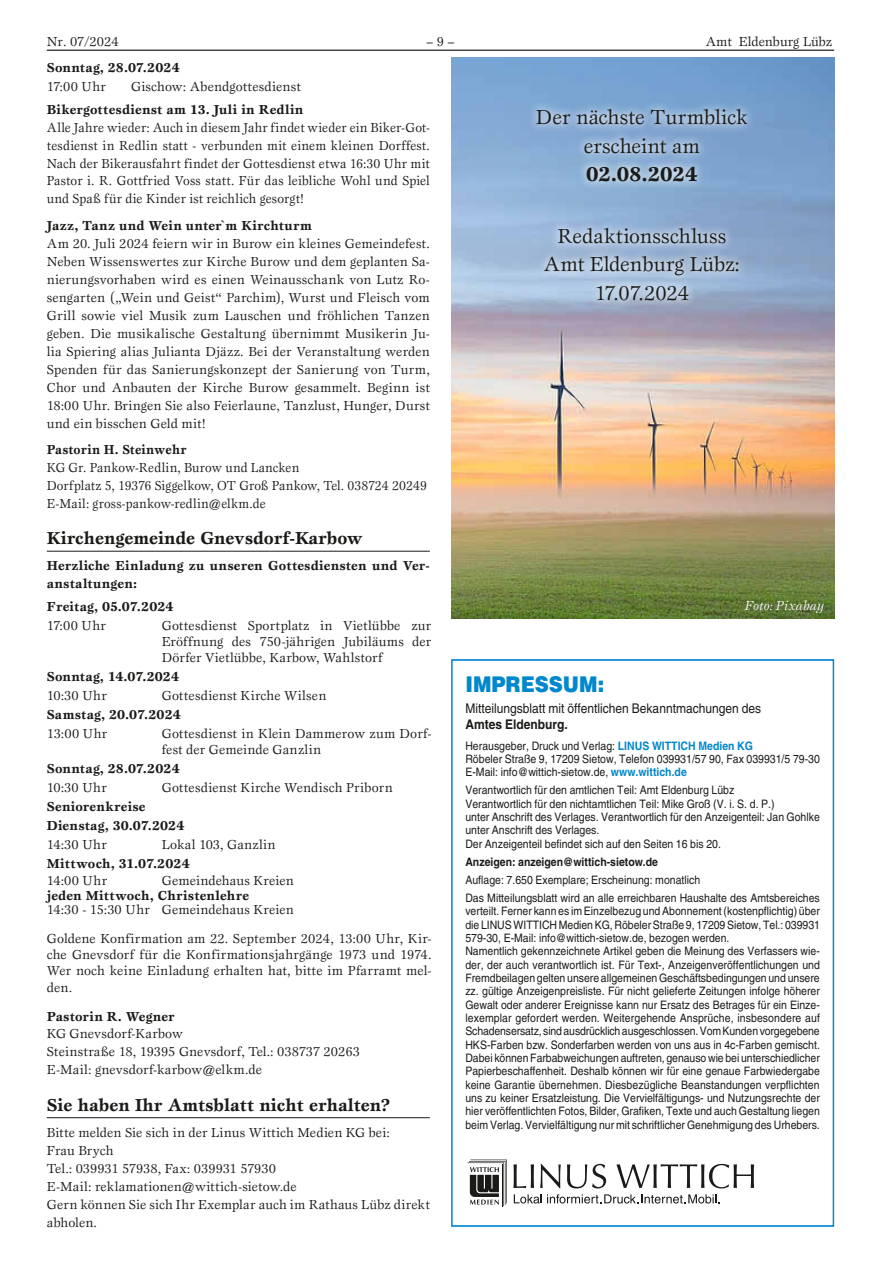
<style>
.page{position:relative;width:881px;height:1263px;background:#fff}
.page>*{position:absolute;margin:0;border:0;box-sizing:border-box;transform-origin:0 0}
.t1{font:900 21.6px "Helvetica LT";color:#0087cc;scale:.9 1}
.t2{font:21px/28.3px "Esprit LT";color:#1a1a18;text-align:center}
.t3{font:700 21px "Esprit LT";letter-spacing:-.005em;color:#1a1a18}
.t4{font:700 18px "Esprit LT";color:#1a1a18}
.t5{font:13.5px/18px "Esprit LT";letter-spacing:.01em;color:#1a1a18}
.t6{font:700 13.5px/18px "Esprit LT";letter-spacing:.01em;color:#1a1a18}
.t7{font:13.5px/18px "Esprit LT";letter-spacing:.01em;color:#1a1a18;text-align:justify;scale:.96 1}
.t8{font:13.5px/18px "Esprit LT";letter-spacing:.01em;color:#1a1a18;scale:.95 1}
.t9{font:700 13.5px "Esprit LT";letter-spacing:.01em;color:#1a1a18;scale:.95 1}
.t10{font:italic 13.5px "Esprit LT";letter-spacing:.01em;color:#fff}
.t11{font:13.35px "Helvetica LT";color:#1a1a18;scale:.9 1}
.t12{font:700 13.35px "Helvetica LT";color:#1a1a18;scale:.9 1}
.t13{font:11.7px/13.4px "Helvetica LT";color:#1a1a18;scale:.9 1}
.t14{font:700 11.7px "Helvetica LT";color:#1a1a18;scale:.9 1}
.s1{font-weight:700;color:#0087cc}
</style>
<div class="page">
<hr style="left:47px;top:50px;width:786px;height:1px;background:#1a1a18">
<img style="left:451px;top:57px;width:382px;height:562px">
<hr style="left:47px;top:551px;width:382px;height:1px;background:#1a1a18">
<hr style="left:47px;top:1117px;width:382px;height:1px;background:#1a1a18">
<div style="left:527px;top:100px;width:229px;height:210px;background:#fff;opacity:.75"></div>
<div style="left:451px;top:659px;width:382px;height:568px;border:2px solid #0087cc"></div>
<svg style="left:513px;top:1164px;width:21px;height:24px"></svg>
<svg style="left:540px;top:1164px;width:20px;height:24px"></svg>
<svg style="left:567px;top:1164px;width:39px;height:24px"></svg>
<svg style="left:616px;top:1164px;width:137px;height:24px"></svg>
<svg style="left:467px;top:1159px;width:39px;height:47px"></svg>
<svg style="left:513px;top:1194px;width:28px;height:9px"></svg>
<svg style="left:547px;top:1194px;width:172px;height:9px"></svg>
<p class="t5" style="left:47px;top:33px;width:73px">Nr. 07/2024</p>
<p class="t5" style="left:426px;top:33px;width:30px">– 9 –</p>
<p class="t5" style="left:705px;top:33px;width:128px">Amt Eldenburg Lübz</p>
<p class="t6" style="left:47px;top:59px;width:134px">Sonntag, 28.07.2024</p>
<p class="t5" style="left:47px;top:77px;width:61px">17:00 Uhr</p>
<p class="t5" style="left:131px;top:77px;width:171px">Gischow: Abendgottesdienst</p>
<p class="t6" style="left:47px;top:100px;width:258px">Bikergottesdienst am 13. Juli in Redlin</p>
<p class="t7" style="left:47px;top:118px;width:400px">Alle Jahre wieder: Auch in diesem Jahr findet wieder ein Biker-Got&shy;tesdienst in Redlin statt - verbunden mit einem kleinen Dorffest.<br>Nach der Bikerausfahrt findet der Gottesdienst etwa 16:30 Uhr mit Pastor i. R. Gottfried Voss statt. Für das leibliche Wohl und Spiel und Spaß für die Kinder ist reichlich gesorgt!</p>
<p class="t6" style="left:47px;top:216px;width:266px">Jazz, Tanz und Wein unter`m Kirchturm</p>
<p class="t5" style="left:47px;top:234px;width:384px;text-align:justify">Am 20. Juli 2024 feiern wir in Burow ein kleines Gemeindefest.<br>Neben Wissenswertes zur Kirche Burow und dem geplanten Sa&shy;nierungsvorhaben wird es einen Weinausschank von Lutz Ro&shy;sengarten („Wein und Geist“ Parchim), Wurst und Fleisch vom Grill sowie viel Musik zum Lauschen und fröhlichen Tanzen geben. Die musikalische Gestaltung übernimmt Musikerin Ju&shy;lia Spiering alias Julianta Djäzz. Bei der Veranstaltung werden Spenden für das Sanierungskonzept der Sanierung von Turm, Chor und Anbauten der Kirche Burow gesammelt. Beginn ist 18:00 Uhr. Bringen Sie also Feierlaune, Tanzlust, Hunger, Durst und ein bisschen Geld mit!</p>
<p class="t9" style="left:47px;top:441px;width:148px">Pastorin H. Steinwehr</p>
<p class="t8" style="left:47px;top:458px;width:401px">KG Gr. Pankow-Redlin, Burow und Lancken<br>Dorfplatz 5, 19376 Siggelkow, OT Groß Pankow, Tel. 038724 20249<br>E-Mail: gross-pankow-redlin@elkm.de</p>
<h3 class="t4" style="left:47px;top:527px;width:317px">Kirchengemeinde Gnevsdorf-Karbow</h3>
<p class="t6" style="left:47px;top:557px;width:384px">Herzliche Einladung zu unseren Gottesdiensten und Ver&shy;anstaltungen:</p>
<p class="t6" style="left:47px;top:597px;width:128px">Freitag, 05.07.2024</p>
<p class="t5" style="left:47px;top:616px;width:61px">17:00 Uhr</p>
<p class="t5" style="left:162px;top:617px;width:271px;line-height:16.2px;text-align:justify">Gottesdienst Sportplatz in Vietlübbe zur Eröffnung des 750-jährigen Jubiläums der Dörfer Vietlübbe, Karbow, Wahlstorf</p>
<p class="t6" style="left:47px;top:668px;width:134px">Sonntag, 14.07.2024</p>
<p class="t5" style="left:47px;top:686px;width:62px">10:30 Uhr</p>
<p class="t5" style="left:162px;top:686px;width:166px">Gottesdienst Kirche Wilsen</p>
<p class="t6" style="left:47px;top:705px;width:136px">Samstag, 20.07.2024</p>
<p class="t5" style="left:47px;top:724px;width:62px">13:00 Uhr</p>
<p class="t5" style="left:162px;top:725px;width:271px;line-height:16.2px">Gottesdienst in Klein Dammerow zum Dorf&shy;fest der Gemeinde Ganzlin</p>
<p class="t6" style="left:47px;top:759px;width:134px">Sonntag, 28.07.2024</p>
<p class="t5" style="left:47px;top:778px;width:62px">10:30 Uhr</p>
<p class="t5" style="left:162px;top:778px;width:232px">Gottesdienst Kirche Wendisch Priborn</p>
<p class="t6" style="left:47px;top:797px;width:139px;line-height:19.2px">Seniorenkreise<br>Dienstag, 30.07.2024</p>
<p class="t5" style="left:47px;top:835px;width:62px">14:30 Uhr</p>
<p class="t5" style="left:162px;top:835px;width:115px">Lokal 103, Ganzlin</p>
<p class="t6" style="left:47px;top:854px;width:144px">Mittwoch, 31.07.2024</p>
<p class="t5" style="left:47px;top:871px;width:62px">14:00 Uhr</p>
<p class="t5" style="left:162px;top:871px;width:134px">Gemeindehaus Kreien</p>
<p class="t6" style="left:47px;top:886px;width:204px">jeden Mittwoch, Christenlehre</p>
<p class="t5" style="left:47px;top:895px;width:386px;line-height:28.8px">14:30 - 15:30 Uhr Gemeindehaus Kreien<br>Goldene Konfirmation am 22. September 2024, 13:00 Uhr, Kir-</p>
<p class="t5" style="left:47px;top:946px;width:386px;line-height:16.2px;text-align:justify">che Gnevsdorf für die Konfirmationsjahrgänge 1973 und 1974.<br>Wer noch keine Einladung erhalten hat, bitte im Pfarramt mel&shy;den.</p>
<p class="t6" style="left:47px;top:1007px;width:129px">Pastorin R. Wegner</p>
<p class="t5" style="left:47px;top:1025px;width:314px">KG Gnevsdorf-Karbow<br>Steinstraße 18, 19395 Gnevsdorf, Tel.: 038737 20263<br>E-Mail: gnevsdorf-karbow@elkm.de</p>
<h3 class="t4" style="left:47px;top:1093px;width:344px">Sie haben Ihr Amtsblatt nicht erhalten?</h3>
<p class="t5" style="left:47px;top:1123px;width:384px">Bitte melden Sie sich in der Linus Wittich Medien KG bei:<br>Frau Brych<br>Tel.: 039931 57938, Fax: 039931 57930<br>E-Mail: reklamationen@wittich-sietow.de<br>Gern können Sie sich Ihr Exemplar auch im Rathaus Lübz direkt abholen.</p>
<h2 class="t2" style="left:535px;top:103px;width:213px">Der nächste Turmblick erscheint am</h2>
<h2 class="t3" style="left:586px;top:161px;width:113px">02.08.2024</h2>
<h2 class="t2" style="left:543px;top:222px;width:198px">Redaktionsschluss<br>Amt Eldenburg Lübz:<br>17.07.2024</h2>
<p class="t10" style="left:744px;top:597px;width:81px">Foto: Pixabay</p>
<h1 class="t1" style="left:465px;top:670px;width:156px">IMPRESSUM:</h1>
<p class="t11" style="left:465px;top:701px;width:330px">Mitteilungsblatt mit öffentlichen Bekanntmachungen des</p>
<p class="t12" style="left:465px;top:716px;width:115px">Amtes Eldenburg.</p>
<p class="t13" style="left:465px;top:739px;width:395px">Herausgeber, Druck und Verlag: <span class="s1">LINUS WITTICH Medien KG<br></span>Röbeler Straße 9, 17209 Sietow, Telefon 039931/57 90, Fax 039931/5 79-30<br>E-Mail: info@wittich-sietow.de, <span class="s1">www.wittich.de</span></p>
<p class="t13" style="left:465px;top:783px;width:395px">Verantwortlich für den amtlichen Teil: Amt Eldenburg Lübz<br>Verantwortlich für den nichtamtlichen Teil: Mike Groß (V. i. S. d. P.)<br>unter Anschrift des Verlages. Verantwortlich für den Anzeigenteil: Jan Gohlke unter Anschrift des Verlages.<br>Der Anzeigenteil befindet sich auf den Seiten 16 bis 20.</p>
<p class="t14" style="left:465px;top:854px;width:215px">Anzeigen: anzeigen@wittich-sietow.de</p>
<p class="t13" style="left:465px;top:871px;width:395px;line-height:18px">Auflage: 7.650 Exemplare; Erscheinung: monatlich<br>Das Mitteilungsblatt wird an alle erreichbaren Haushalte des Amtsbereiches</p>
<p class="t13" style="left:465px;top:904px;width:395px">verteilt. Ferner kann es im Einzelbezug und Abonnement (kostenpflichtig) über die LINUS WITTICH Medien KG, Röbeler Straße 9, 17209 Sietow, Tel.: 039931<br>579-30, E-Mail: info@wittich-sietow.de, bezogen werden.<br>Namentlich gekennzeichnete Artikel geben die Meinung des Verfassers wie&shy;der, der auch verantwortlich ist. Für Text-, Anzeigenveröffentlichungen und Fremdbeilagen gelten unsere allgemeinen Geschäftsbedingungen und unsere zz. gültige Anzeigenpreisliste. Für nicht gelieferte Zeitungen infolge höherer Gewalt oder anderer Ereignisse kann nur Ersatz des Betrages für ein Einze&shy;lexemplar gefordert werden. Weitergehende Ansprüche, insbesondere auf Schadensersatz, sind ausdrücklich ausgeschlossen. Vom Kunden vorgegebene HKS-Farben bzw. Sonderfarben werden von uns aus in 4c-Farben gemischt.<br>Dabei können Farbabweichungen auftreten, genauso wie bei unterschiedlicher Papierbeschaffenheit. Deshalb können wir für eine genaue Farbwiedergabe keine Garantie übernehmen. Diesbezügliche Beanstandungen verpflichten uns zu keiner Ersatzleistung. Die Vervielfältigungs- und Nutzungsrechte der hier veröffentlichten Fotos, Bilder, Grafiken, Texte und auch Gestaltung liegen beim Verlag. Vervielfältigung nur mit schriftlicher Genehmigung des Urhebers.</p>
</div>
